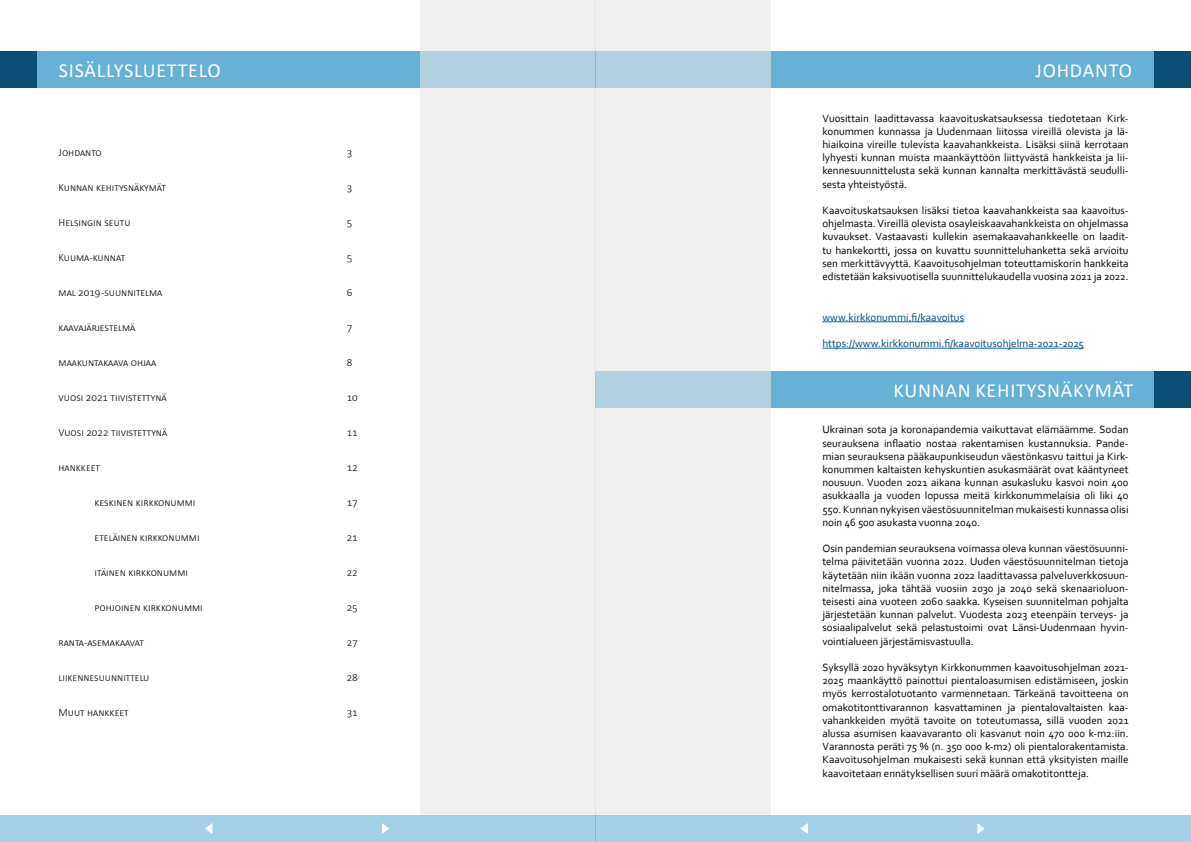
<style>
.page{position:relative;width:1191px;height:842px;background:#fff}
.page>*{position:absolute;margin:0;border:0;box-sizing:border-box;transform-origin:0 0}
.t1{font:20px "Calibri";letter-spacing:.04em;color:#fff}
.t2{font:11px/13.2px "Corbel";color:#000;text-align:justify}
.t3{font:300 11px "Calibri";color:#000}
.t4{font:11px "Corbel";color:#004874}
</style>
<div class="page">
<div style="left:595px;top:0;width:176px;height:815px;background:#efefef"></div>
<div style="left:771px;top:52px;width:384px;height:36px;background:#66b1d5"></div>
<div style="left:595px;top:52px;width:176px;height:36px;background:#b1d1e1"></div>
<div style="left:1155px;top:52px;width:36px;height:36px;background:#0b4f79"></div>
<div style="left:595px;top:815px;width:596px;height:27px;background:#a4d0e8"></div>
<svg style="left:977px;top:823px;width:8px;height:11px"></svg>
<svg style="left:800px;top:823px;width:8px;height:11px"></svg>
<div style="left:420px;top:0;width:175px;height:815px;background:#efefef"></div>
<div style="left:36px;top:52px;width:384px;height:36px;background:#66b1d5"></div>
<div style="left:420px;top:52px;width:175px;height:36px;background:#b1d1e1"></div>
<div style="left:0;top:52px;width:36px;height:36px;background:#0b4f79"></div>
<div style="left:0;top:815px;width:595px;height:27px;background:#a4d0e8"></div>
<svg style="left:382px;top:823px;width:7px;height:11px"></svg>
<svg style="left:205px;top:823px;width:8px;height:11px"></svg>
<hr style="left:822px;top:321px;width:142px;height:1px;background:#0563c1">
<hr style="left:822px;top:348px;width:262px;height:1px;background:#0563c1">
<div style="left:771px;top:371px;width:384px;height:36px;background:#66b1d5"></div>
<div style="left:1155px;top:371px;width:36px;height:36px;background:#0b4f79"></div>
<div style="left:595px;top:371px;width:176px;height:36px;background:#b1d1e1"></div>
<h1 class="t1" style="left:59px;top:57px;width:163px">SISÄLLYSLUETTELO</h1>
<p class="t3" style="left:59px;top:145px;width:45px">Johdanto</p>
<p class="t3" style="left:347px;top:145px;width:7px">3</p>
<p class="t3" style="left:59px;top:180px;width:109px">Kunnan kehitysnäkymät</p>
<p class="t3" style="left:347px;top:180px;width:7px">3</p>
<p class="t3" style="left:59px;top:215px;width:73px">Helsingin seutu</p>
<p class="t3" style="left:347px;top:215px;width:7px">5</p>
<p class="t3" style="left:59px;top:250px;width:68px">Kuuma-kunnat</p>
<p class="t3" style="left:347px;top:250px;width:7px">5</p>
<p class="t3" style="left:59px;top:285px;width:105px">mal 2019-suunnitelma</p>
<p class="t3" style="left:347px;top:285px;width:7px">6</p>
<p class="t3" style="left:59px;top:320px;width:78px">kaavajärjestelmä</p>
<p class="t3" style="left:347px;top:320px;width:7px">7</p>
<p class="t3" style="left:59px;top:355px;width:99px">maakuntakaava ohjaa</p>
<p class="t3" style="left:347px;top:355px;width:7px">8</p>
<p class="t3" style="left:59px;top:390px;width:110px">vuosi 2021 tiivistettynä</p>
<p class="t3" style="left:347px;top:390px;width:13px">10</p>
<p class="t3" style="left:59px;top:425px;width:110px">Vuosi 2022 tiivistettynä</p>
<p class="t3" style="left:347px;top:425px;width:13px">11</p>
<p class="t3" style="left:59px;top:460px;width:43px">hankkeet</p>
<p class="t3" style="left:347px;top:460px;width:13px">12</p>
<p class="t3" style="left:95px;top:495px;width:102px">keskinen kirkkonummi</p>
<p class="t3" style="left:347px;top:495px;width:13px">17</p>
<p class="t3" style="left:95px;top:530px;width:106px">eteläinen kirkkonummi</p>
<p class="t3" style="left:347px;top:530px;width:13px">21</p>
<p class="t3" style="left:95px;top:565px;width:95px">itäinen kirkkonummi</p>
<p class="t3" style="left:347px;top:565px;width:13px">22</p>
<p class="t3" style="left:95px;top:600px;width:110px">pohjoinen kirkkonummi</p>
<p class="t3" style="left:347px;top:600px;width:13px">25</p>
<p class="t3" style="left:59px;top:635px;width:87px">ranta-asemakaavat</p>
<p class="t3" style="left:347px;top:635px;width:13px">27</p>
<p class="t3" style="left:59px;top:670px;width:92px">liikennesuunnittelu</p>
<p class="t3" style="left:347px;top:670px;width:13px">28</p>
<p class="t3" style="left:59px;top:705px;width:72px">Muut hankkeet</p>
<p class="t3" style="left:347px;top:705px;width:13px">31</p>
<h1 class="t1" style="left:1035px;top:57px;width:98px">JOHDANTO</h1>
<p class="t2" style="left:822px;top:111px;width:308px">Vuosittain laadittavassa kaavoituskatsauksessa tiedotetaan Kirk&shy;konummen kunnassa ja Uudenmaan liitossa vireillä olevista ja lä&shy;hiaikoina vireille tulevista kaavahankkeista. Lisäksi siinä kerrotaan lyhyesti kunnan muista maankäyttöön liittyvästä hankkeista ja lii&shy;kennesuunnittelusta sekä kunnan kannalta merkittävästä seudulli&shy;sesta yhteistyöstä.</p>
<p class="t2" style="left:822px;top:203px;width:308px">Kaavoituskatsauksen lisäksi tietoa kaavahankkeista saa kaavoitus&shy;ohjelmasta. Vireillä olevista osayleiskaavahankkeista on ohjelmassa kuvaukset. Vastaavasti kullekin asemakaavahankkeelle on laadit&shy;tu hankekortti, jossa on kuvattu suunnitteluhanketta sekä arvioitu sen merkittävyyttä. Kaavoitusohjelman toteuttamiskorin hankkeita edistetään kaksivuotisella suunnittelukaudella vuosina 2021 ja 2022.</p>
<p class="t4" style="left:822px;top:310px;width:143px">www.kirkkonummi.fi/kaavoitus</p>
<p class="t4" style="left:822px;top:337px;width:263px">https://www.kirkkonummi.fi/kaavoitusohjelma-2021-2025</p>
<h1 class="t1" style="left:893px;top:376px;width:241px">KUNNAN KEHITYSNÄKYMÄT</h1>
<p class="t2" style="left:822px;top:423px;width:308px">Ukrainan sota ja koronapandemia vaikuttavat elämäämme. Sodan seurauksena inflaatio nostaa rakentamisen kustannuksia. Pande&shy;mian seurauksena pääkaupunkiseudun väestönkasvu taittui ja Kirk&shy;konummen kaltaisten kehyskuntien asukasmäärät ovat kääntyneet nousuun. Vuoden 2021 aikana kunnan asukasluku kasvoi noin 400 asukkaalla ja vuoden lopussa meitä kirkkonummelaisia oli liki 40<br>550. Kunnan nykyisen väestösuunnitelman mukaisesti kunnassa olisi noin 46 500 asukasta vuonna 2040.</p>
<p class="t2" style="left:822px;top:542px;width:308px">Osin pandemian seurauksena voimassa oleva kunnan väestösuunni&shy;telma päivitetään vuonna 2022. Uuden väestösuunnitelman tietoja käytetään niin ikään vuonna 2022 laadittavassa palveluverkkosuun&shy;nitelmassa, joka tähtää vuosiin 2030 ja 2040 sekä skenaarioluon&shy;teisesti aina vuoteen 2060 saakka. Kyseisen suunnitelman pohjalta järjestetään kunnan palvelut. Vuodesta 2023 eteenpäin terveys- ja sosiaalipalvelut sekä pelastustoimi ovat Länsi-Uudenmaan hyvin&shy;vointialueen järjestämisvastuulla.</p>
<p class="t2" style="left:822px;top:660px;width:308px">Syksyllä 2020 hyväksytyn Kirkkonummen kaavoitusohjelman 2021- 2025 maankäyttö painottui pientaloasumisen edistämiseen, joskin myös kerrostalotuotanto varmennetaan. Tärkeänä tavoitteena on omakotitonttivarannon kasvattaminen ja pientalovaltaisten kaa&shy;vahankkeiden myötä tavoite on toteutumassa, sillä vuoden 2021 alussa asumisen kaavavaranto oli kasvanut noin 470 000 k-m2:iin.<br>Varannosta peräti 75 % (n. 350 000 k-m2) oli pientalorakentamista.<br>Kaavoitusohjelman mukaisesti sekä kunnan että yksityisten maille kaavoitetaan ennätyksellisen suuri määrä omakotitontteja.</p>
</div>
